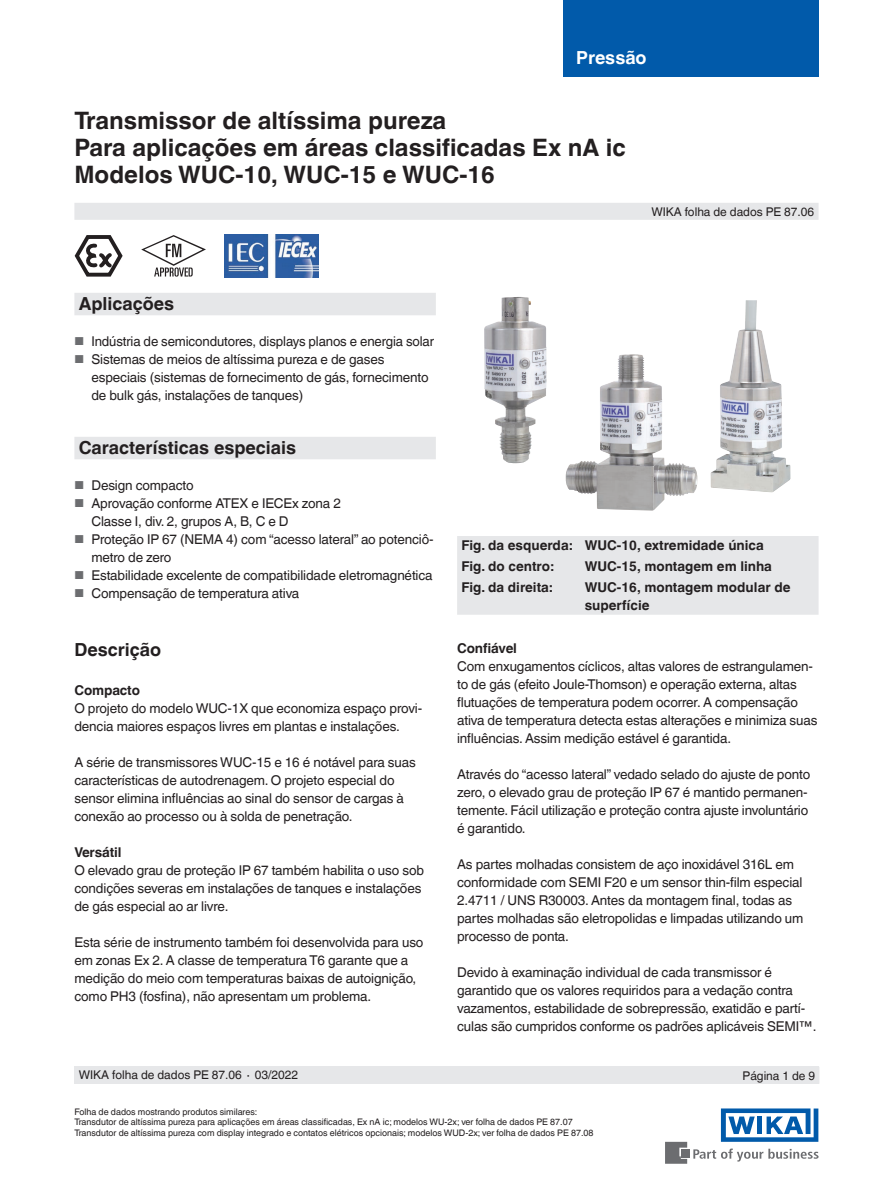
<style>
.page{position:relative;width:893px;height:1188px;background:#fff}
.page>*{position:absolute;margin:0;border:0;box-sizing:border-box;transform-origin:0 0}
.t1{font:700 24px/27px "Helvetica World";color:#231f20}
.t2{font:700 18px "Helvetica World";color:#231f20}
.t3{font:700 18px "Helvetica World";color:#fff}
.t4{font:13.5px/18px "Helvetica World";letter-spacing:-.01em;color:#231f20}
.t5{font:700 13.5px/21.3px "Helvetica World";color:#231f20}
.t6{font:12px "Helvetica World";color:#231f20}
.t7{font:9px/10.5px "Helvetica World";color:#231f20}
.s1{font-size:11.55px;color:#6c6d70}
</style>
<div class="page">
<svg style="left:693px;top:1149px;width:126px;height:13px"></svg>
<div style="left:682px;top:1150px;width:8px;height:8px;background:#6c6d70"></div>
<svg style="left:665px;top:1142px;width:22px;height:22px"></svg>
<svg style="left:721px;top:1108px;width:97px;height:34px"></svg>
<div style="left:563px;top:0;width:256px;height:76px;background:#015aaa"></div>
<div style="left:74px;top:203px;width:745px;height:17px;background:#e6e7e9"></div>
<div style="left:74px;top:1066px;width:745px;height:18px;background:#e6e7e9"></div>
<svg style="left:74px;top:235px;width:49px;height:42px"></svg>
<svg style="left:141px;top:235px;width:65px;height:42px"></svg>
<img style="left:224px;top:235px;width:94px;height:42px">
<div style="left:74px;top:293px;width:362px;height:22px;background:#e6e7e9"></div>
<div style="left:74px;top:437px;width:362px;height:22px;background:#e6e7e9"></div>
<div style="left:457px;top:536px;width:362px;height:79px;background:#e6e7e9"></div>
<img style="left:484px;top:297px;width:63px;height:166px">
<img style="left:565px;top:354px;width:133px;height:157px">
<img style="left:710px;top:300px;width:81px;height:192px">
<h2 class="t3" style="left:576px;top:47px;width:72px">Pressão</h2>
<h1 class="t1" style="left:74px;top:107px;width:553px">Transmissor de altíssima pureza<br>Para aplicações em áreas classificadas Ex nA ic<br>Modelos WUC-10, WUC-15 e WUC-16</h1>
<p class="t6" style="left:651px;top:204px;width:164px">WIKA folha de dados PE 87.06</p>
<h2 class="t2" style="left:79px;top:293px;width:97px">Aplicações</h2>
<p class="t4" style="left:74px;top:332px;width:361px"><span class="s1">■</span> Indústria de semicondutores, displays planos e energia solar</p>
<p class="t4" style="left:91px;top:350px;width:339px;text-indent:-17px"><span class="s1">■</span> Sistemas de meios de altíssima pureza e de gases especiais (sistemas de fornecimento de gás, fornecimento de bulk gás, instalações de tanques)</p>
<h2 class="t2" style="left:79px;top:437px;width:219px">Características especiais</h2>
<p class="t4" style="left:74px;top:476px;width:121px"><span class="s1">■</span> Design compacto</p>
<p class="t4" style="left:91px;top:494px;width:251px;text-indent:-17px"><span class="s1">■</span> Aprovação conforme ATEX e IECEx zona 2<br>Classe I, div. 2, grupos A, B, C e D</p>
<p class="t4" style="left:91px;top:530px;width:344px;text-indent:-17px"><span class="s1">■</span> Proteção IP 67 (NEMA 4) com “acesso lateral” ao potenciô&shy;metro de zero</p>
<p class="t4" style="left:74px;top:566px;width:360px"><span class="s1">■</span> Estabilidade excelente de compatibilidade eletromagnética</p>
<p class="t4" style="left:74px;top:584px;width:226px"><span class="s1">■</span> Compensação de temperatura ativa</p>
<h2 class="t2" style="left:74px;top:639px;width:88px">Descrição</h2>
<p class="t5" style="left:74px;top:680px;width:67px">Compacto</p>
<p class="t4" style="left:74px;top:699px;width:349px">O projeto do modelo WUC-1X que economiza espaço provi&shy;dencia maiores espaços livres em plantas e instalações.</p>
<p class="t4" style="left:74px;top:753px;width:343px">A série de transmissores WUC-15 e 16 é notável para suas características de autodrenagem. O projeto especial do sensor elimina influências ao sinal do sensor de cargas à conexão ao processo ou à solda de penetração.</p>
<p class="t5" style="left:74px;top:841px;width:49px">Versátil</p>
<p class="t4" style="left:74px;top:861px;width:351px">O elevado grau de proteção IP 67 também habilita o uso sob condições severas em instalações de tanques e instalações de gás especial ao ar livre.</p>
<p class="t4" style="left:74px;top:933px;width:351px">Esta série de instrumento também foi desenvolvida para uso em zonas Ex 2. A classe de temperatura T6 garante que a medição do meio com temperaturas baixas de autoignição, como PH3 (fosfina), não apresentam um problema.</p>
<p class="t5" style="left:461px;top:535px;width:304px">Fig. da esquerda: WUC-10, extremidade única<br>Fig. do centro:</p>
<p class="t5" style="left:585px;top:556px;width:189px">WUC-15, montagem em linha</p>
<p class="t5" style="left:461px;top:577px;width:93px">Fig. da direita:</p>
<p class="t5" style="left:585px;top:579px;width:207px;line-height:18px">WUC-16, montagem modular de superfície</p>
<p class="t5" style="left:457px;top:638px;width:61px">Confiável</p>
<p class="t4" style="left:457px;top:657px;width:362px">Com enxugamentos cíclicos, altas valores de estrangulamen&shy;to de gás (efeito Joule-Thomson) e operação externa, altas flutuações de temperatura podem ocorrer. A compensação ativa de temperatura detecta estas alterações e minimiza suas influências. Assim medição estável é garantida.</p>
<p class="t4" style="left:457px;top:765px;width:355px">Através do “acesso lateral” vedado selado do ajuste de ponto zero, o elevado grau de proteção IP 67 é mantido permanen&shy;temente. Fácil utilização e proteção contra ajuste involuntário é garantido.</p>
<p class="t4" style="left:457px;top:855px;width:348px">As partes molhadas consistem de aço inoxidável 316L em conformidade com SEMI F20 e um sensor thin-film especial 2.4711 / UNS R30003. Antes da montagem final, todas as partes molhadas são eletropolidas e limpadas utilizando um processo de ponta.</p>
<p class="t4" style="left:457px;top:963px;width:361px">Devido à examinação individual de cada transmissor é garantido que os valores requiridos para a vedação contra vazamentos, estabilidade de sobrepressão, exatidão e partí&shy;culas são cumpridos conforme os padrões aplicáveis SEMI™.</p>
<p class="t6" style="left:79px;top:1068px;width:221px">WIKA folha de dados PE 87.06 ∙ 03/2022</p>
<p class="t7" style="left:74px;top:1107px;width:521px">Folha de dados mostrando produtos similares:<br>Transdutor de altíssima pureza para aplicações em áreas classificadas, Ex nA ic; modelos WU-2x; ver folha de dados PE 87.07<br>Transdutor de altíssima pureza com display integrado e contatos elétricos opcionais; modelos WUD-2x; ver folha de dados PE 87.08</p>
<p class="t6" style="left:743px;top:1068px;width:74px">Página 1 de 9</p>
</div>
